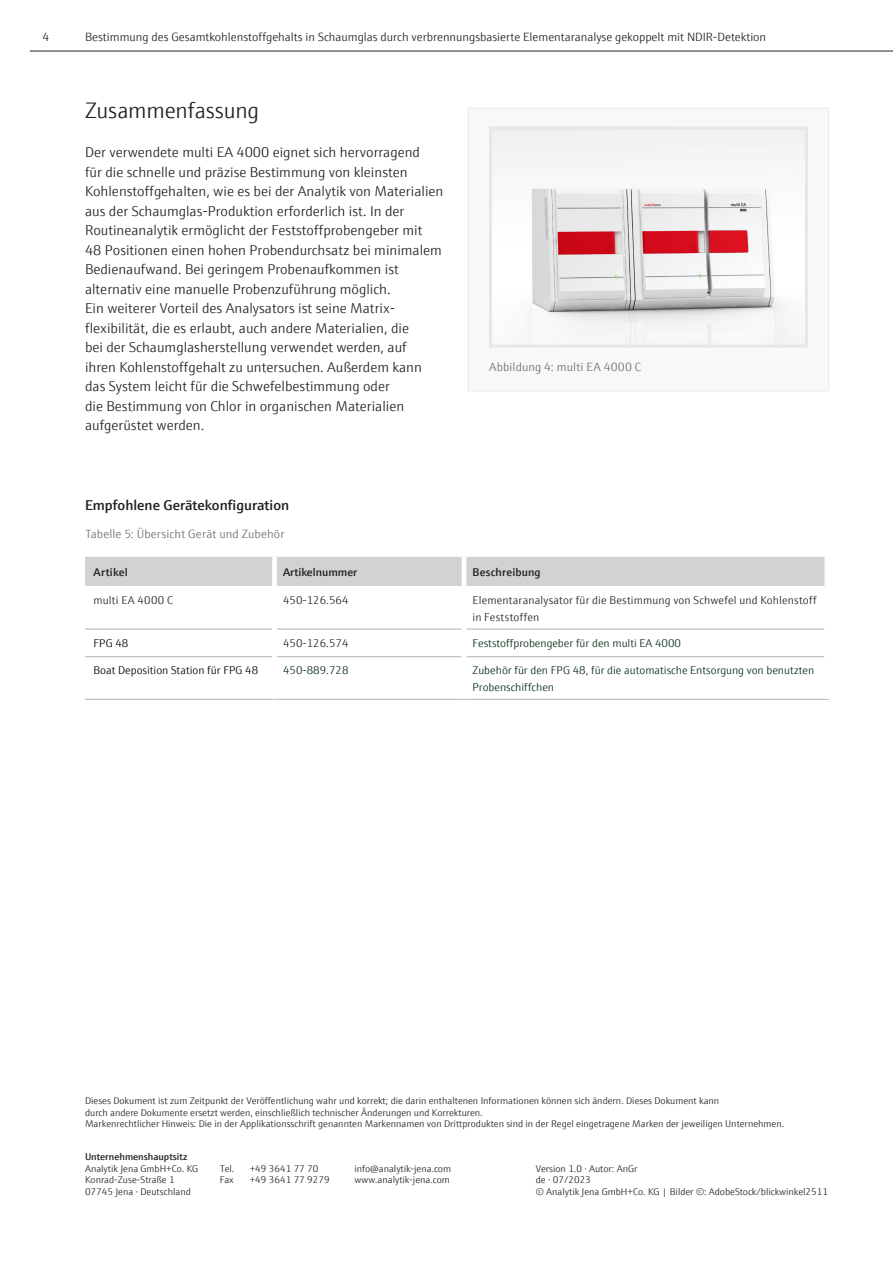
<style>
.page{position:relative;width:893px;height:1263px;background:#fff}
.page>*{position:absolute;margin:0;border:0;box-sizing:border-box;transform-origin:0 0}
.H2_15pt_schwarz{font:300 22.5px "E+H Sans";letter-spacing:-.01em;color:#231f20}
.Fließtext{font:300 14.25px/19.5px "E+H Sans";color:#231f20}
.Fliesstext_Bulletpoi{font:600 14.25px "E+H Sans";color:#231f20}
.t1{font:300 12px "E+H Sans";color:#231f20}
.Bildunterschrift_8_p{font:300 12px "E+H Sans";letter-spacing:.01em;color:#6c6d70}
.Legende_8_pt_grau{font:300 12px "E+H Sans";letter-spacing:.015em;color:#6c6d70}
.Tabelle_Fliesstext_7{font:300 11.25px/16.5px "E+H Sans";color:#072c15}
.Tabelle_Fliesstext_7-2{font:300 11.25px/16.5px "E+H Sans";letter-spacing:.015em;color:#231f20}
.Tabelle_Fliesstext_7-3{font:300 11.25px "E+H Sans";color:#000001}
.Tabelle_Subheadline{font:600 11.25px "E+H Sans";letter-spacing:.01em;color:#231f20}
.Address_Default{font:300 9.75px/11.7px "E+H Sans";color:#231f20}
.t2{font:600 9.75px "E+H Sans";color:#231f20}
</style>
<div class="page">
<hr style="left:30px;top:51px;width:863px;height:1px;background:#231f20">
<div style="left:468px;top:108px;width:361px;height:283px;background:#f8f8f9;border:1px solid #ebebed"></div>
<img style="left:493px;top:131px;width:283px;height:213px">
<div style="left:489px;top:127px;width:319px;height:221px;border:3px solid #e6e7e9"></div>
<div style="left:85px;top:557px;width:739px;height:29px;background:#d1d2d4"></div>
<div style="left:272px;top:557px;width:5px;height:29px;background:#fff"></div>
<hr style="left:462px;top:557px;width:4px;height:29px;background:#fff">
<hr style="left:85px;top:628px;width:187px;height:2px;background:#bcbdc0">
<hr style="left:277px;top:628px;width:185px;height:2px;background:#bcbdc0">
<hr style="left:466px;top:628px;width:358px;height:2px;background:#bcbdc0">
<hr style="left:85px;top:656px;width:187px;height:1px;background:#bcbdc0">
<hr style="left:277px;top:656px;width:185px;height:1px;background:#bcbdc0">
<hr style="left:466px;top:656px;width:358px;height:1px;background:#bcbdc0">
<hr style="left:85px;top:699px;width:190px;height:1px;background:#bcbdc0">
<hr style="left:275px;top:699px;width:189px;height:1px;background:#bcbdc0">
<hr style="left:464px;top:699px;width:365px;height:1px;background:#bcbdc0">
<p class="t1" style="left:43px;top:29px;width:8px">4</p>
<p class="t1" style="left:85px;top:29px;width:683px">Bestimmung des Gesamtkohlenstoffgehalts in Schaumglas durch verbrennungsbasierte Elementaranalyse gekoppelt mit NDIR-Detektion</p>
<p class="H2_15pt_schwarz" style="left:85px;top:94px;width:176px">Zusammenfassung</p>
<p class="Fließtext" style="left:85px;top:142px;width:360px">Der verwendete multi EA 4000 eignet sich hervorragend<br>für die schnelle und präzise Bestimmung von kleinsten Kohlenstoffgehalten, wie es bei der Analytik von Materialien aus der Schaumglas-Produktion erforderlich ist. In der Routineanalytik ermöglicht der Feststoffprobengeber mit<br>48 Positionen einen hohen Probendurchsatz bei minimalem Bedienaufwand. Bei geringem Probenaufkommen ist alternativ eine manuelle Probenzuführung möglich.</p>
<p class="Fließtext" style="left:85px;top:298px;width:338px">Ein weiterer Vorteil des Analysators ist seine Matrix&shy;flexibilität, die es erlaubt, auch andere Materialien, die bei der Schaumglasherstellung verwendet werden, auf ihren Kohlenstoffgehalt zu untersuchen. Außerdem kann das System leicht für die Schwefelbestimmung oder<br>die Bestimmung von Chlor in organischen Materialien aufgerüstet werden.</p>
<p class="Legende_8_pt_grau" style="left:489px;top:358px;width:154px">Abbildung 4: multi EA 4000 C</p>
<p class="Fliesstext_Bulletpoi" style="left:85px;top:494px;width:206px">Empfohlene Gerätekonfiguration</p>
<p class="Bildunterschrift_8_p" style="left:85px;top:525px;width:201px">Tabelle 5: Übersicht Gerät und Zubehör</p>
<p class="Tabelle_Subheadline" style="left:94px;top:564px;width:36px">Artikel</p>
<p class="Tabelle_Subheadline" style="left:283px;top:564px;width:76px">Artikelnummer</p>
<p class="Tabelle_Subheadline" style="left:473px;top:564px;width:70px">Beschreibung</p>
<p class="Tabelle_Fliesstext_7-2" style="left:94px;top:591px;width:81px">multi EA 4000 C</p>
<p class="Tabelle_Fliesstext_7-2" style="left:283px;top:591px;width:67px">450-126.564</p>
<p class="Tabelle_Fliesstext_7-2" style="left:473px;top:591px;width:346px">Elementaranalysator für die Bestimmung von Schwefel und Kohlenstoff in Feststoffen</p>
<p class="Tabelle_Fliesstext_7-3" style="left:94px;top:634px;width:36px">FPG 48</p>
<p class="Tabelle_Fliesstext_7-2" style="left:283px;top:634px;width:67px">450-126.574</p>
<p class="Tabelle_Fliesstext_7" style="left:473px;top:634px;width:210px">Feststoffprobengeber für den multi EA 4000</p>
<p class="Tabelle_Fliesstext_7-3" style="left:94px;top:662px;width:166px">Boat Deposition Station für FPG 48</p>
<p class="Tabelle_Fliesstext_7" style="left:283px;top:661px;width:67px">450-889.728</p>
<p class="Tabelle_Fliesstext_7" style="left:473px;top:661px;width:343px">Zubehör für den FPG 48, für die automatische Entsorgung von benutzten<br>Probenschiffchen</p>
<p class="Address_Default" style="left:85px;top:1094px;width:701px">Dieses Dokument ist zum Zeitpunkt der Veröffentlichung wahr und korrekt; die darin enthaltenen Informationen können sich ändern. Dieses Dokument kann<br>durch andere Dokumente ersetzt werden, einschließlich technischer Änderungen und Korrekturen.<br>Markenrechtlicher Hinweis: Die in der Applikationsschrift genannten Markennamen von Drittprodukten sind in der Regel eingetragene Marken der jeweiligen Unternehmen.</p>
<p class="t2" style="left:85px;top:1149px;width:104px">Unternehmenshauptsitz</p>
<p class="Address_Default" style="left:85px;top:1161px;width:115px">Analytik Jena GmbH+Co. KG<br>Konrad-Zuse-Straße 1<br>07745 Jena · Deutschland</p>
<p class="Address_Default" style="left:220px;top:1161px;width:16px">Tel.</p>
<p class="Address_Default" style="left:250px;top:1161px;width:70px">+49 3641 77 70</p>
<p class="Address_Default" style="left:220px;top:1173px;width:16px">Fax</p>
<p class="Address_Default" style="left:250px;top:1173px;width:82px">+49 3641 77 9279</p>
<p class="Address_Default" style="left:354px;top:1161px;width:98px">info@analytik-jena.com www.analytik-jena.com</p>
<p class="Address_Default" style="left:536px;top:1161px;width:103px">Version 1.0 · Autor: AnGr</p>
<p class="Address_Default" style="left:536px;top:1173px;width:57px">de · 07/2023</p>
<p class="Address_Default" style="left:536px;top:1185px;width:294px">© Analytik Jena GmbH+Co. KG | Bilder ©: AdobeStock/blickwinkel2511</p>
</div>
